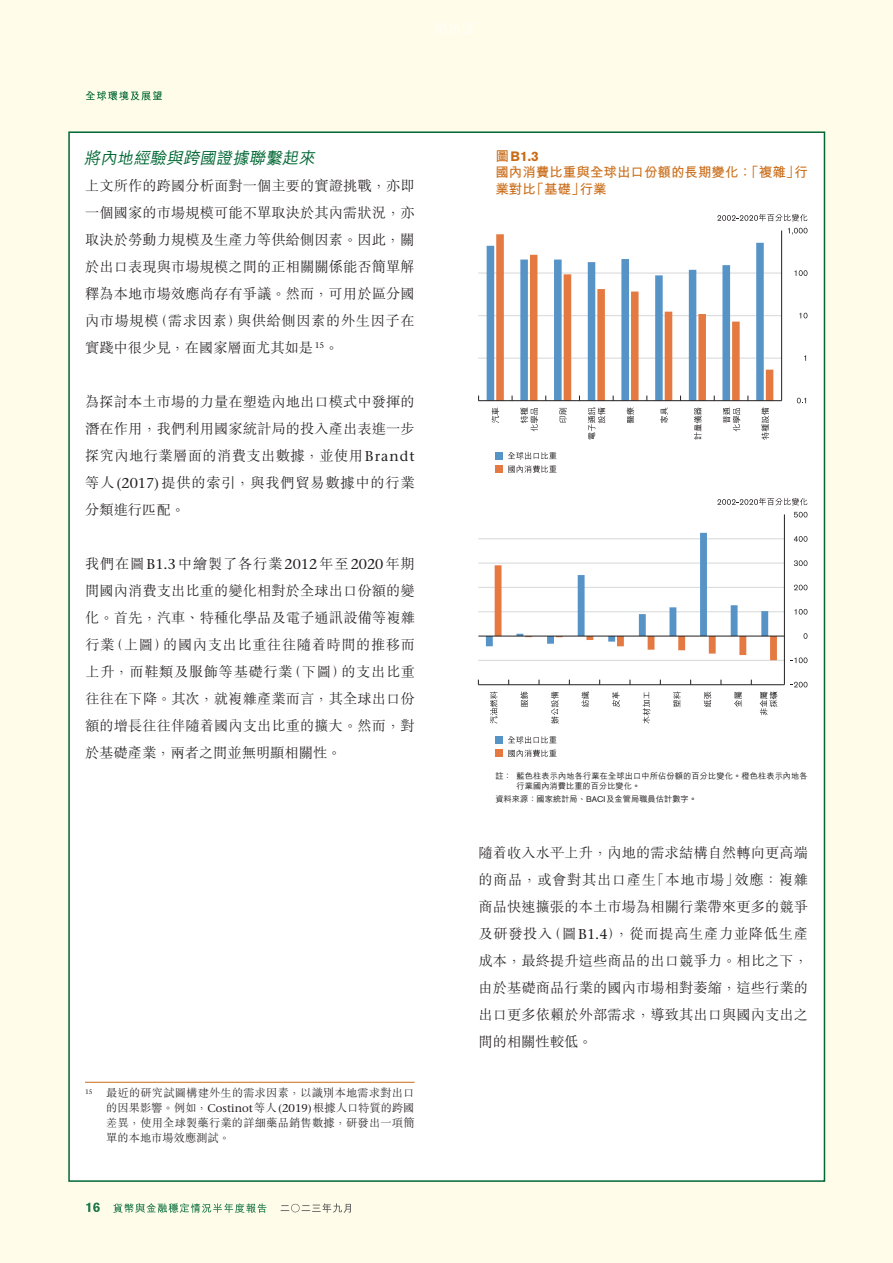
<style>
.page{position:relative;width:893px;height:1263px;background:#fff}
.page>*{position:absolute;margin:0;border:0;box-sizing:border-box;transform-origin:0 0}
.Text{font:italic 500 16.5px "M Hei HK";color:#006734}
.Text-2{font:300 14.25px/27px "M Sung HK";letter-spacing:.005em;color:#231f20;text-align:justify}
.t1{font:700 13.5px/16.5px "M Hei HK";color:#ca6c17}
.Page16{font:300 11.25px/15px "M Sung HK";letter-spacing:.015em;color:#231f20;text-align:justify}
.Page16-2{font:500 8.25px/10.5px "M Hei HK";letter-spacing:.01em;color:#231f20}
.t2{font:500 8.25px "Stone Serif Std";color:#231f20}
.s1{font-family:"Stone Serif Std";font-weight:500}
.s2{font-family:"Akzidenz Grotesk BQ"}
.s3{font-family:"Akzidenz Grotesk BQ";font-weight:400}
</style>
<div class="page">
<div style="left:0;top:0;width:892px;height:1263px;background:#fffde9"></div>
<svg style="left:113px;top:1203px;width:153px;height:10px;background:#b5d1b5"></svg>
<svg style="left:281px;top:1203px;width:70px;height:10px"></svg>
<svg style="left:86px;top:1202px;width:14px;height:10px"></svg>
<svg style="left:86px;top:91px;width:76px;height:9px"></svg>
<div style="left:68px;top:131px;width:757px;height:1051px;background:#fff;border:2px solid #006734"></div>
<svg style="left:892px;top:0;width:1px;height:1263px"></svg>
<hr style="left:85px;top:1082px;width:330px;height:1px;background:#ca6c17">
<svg style="left:508px;top:452px;width:48px;height:7px"></svg>
<svg style="left:508px;top:465px;width:48px;height:8px"></svg>
<svg style="left:492px;top:408px;width:7px;height:15px"></svg>
<svg style="left:520px;top:407px;width:18px;height:24px"></svg>
<svg style="left:559px;top:408px;width:8px;height:15px"></svg>
<svg style="left:588px;top:407px;width:17px;height:32px"></svg>
<svg style="left:626px;top:407px;width:8px;height:16px"></svg>
<svg style="left:761px;top:407px;width:8px;height:33px"></svg>
<svg style="left:660px;top:408px;width:8px;height:15px"></svg>
<svg style="left:694px;top:407px;width:7px;height:33px"></svg>
<svg style="left:723px;top:407px;width:17px;height:24px"></svg>
<svg style="left:508px;top:736px;width:48px;height:21px"></svg>
<svg style="left:490px;top:691px;width:7px;height:33px"></svg>
<svg style="left:520px;top:691px;width:8px;height:16px"></svg>
<svg style="left:551px;top:691px;width:8px;height:33px"></svg>
<svg style="left:581px;top:691px;width:8px;height:16px"></svg>
<svg style="left:612px;top:692px;width:8px;height:15px"></svg>
<svg style="left:760px;top:691px;width:17px;height:24px"></svg>
<svg style="left:734px;top:692px;width:8px;height:15px"></svg>
<svg style="left:643px;top:692px;width:7px;height:31px"></svg>
<svg style="left:673px;top:691px;width:8px;height:16px"></svg>
<svg style="left:704px;top:691px;width:7px;height:16px"></svg>
<svg style="left:717px;top:214px;width:90px;height:7px"></svg>
<svg style="left:717px;top:498px;width:90px;height:7px"></svg>
<div style="left:495px;top:452px;width:8px;height:8px;background:#5693c7"></div>
<div style="left:495px;top:465px;width:8px;height:8px;background:#e47a42"></div>
<div style="left:495px;top:736px;width:8px;height:8px;background:#5693c7"></div>
<div style="left:495px;top:749px;width:8px;height:8px;background:#e47a42"></div>
<svg style="left:797px;top:398px;width:9px;height:5px"></svg>
<svg style="left:788px;top:228px;width:19px;height:7px"></svg>
<svg style="left:794px;top:270px;width:13px;height:6px"></svg>
<svg style="left:799px;top:313px;width:8px;height:5px"></svg>
<hr style="left:478px;top:272px;width:304px;height:2px;background:#dcdddf">
<hr style="left:478px;top:315px;width:304px;height:1px;background:#dcdddf">
<hr style="left:478px;top:358px;width:304px;height:1px;background:#dcdddf">
<hr style="left:781px;top:230px;width:1px;height:171px;background:#231f20">
<svg style="left:487px;top:245px;width:9px;height:155px"></svg>
<svg style="left:496px;top:234px;width:277px;height:166px"></svg>
<svg style="left:791px;top:682px;width:16px;height:5px"></svg>
<svg style="left:794px;top:512px;width:13px;height:5px"></svg>
<svg style="left:794px;top:536px;width:13px;height:6px"></svg>
<svg style="left:794px;top:560px;width:13px;height:6px"></svg>
<svg style="left:794px;top:585px;width:13px;height:5px"></svg>
<svg style="left:794px;top:609px;width:13px;height:6px"></svg>
<svg style="left:803px;top:633px;width:4px;height:6px"></svg>
<svg style="left:791px;top:657px;width:16px;height:6px"></svg>
<hr style="left:478px;top:684px;width:306px;height:1px;background:#231f20">
<hr style="left:478px;top:611px;width:306px;height:1px;background:#dcdddf">
<hr style="left:478px;top:587px;width:306px;height:1px;background:#dcdddf">
<hr style="left:478px;top:562px;width:306px;height:2px;background:#dcdddf">
<hr style="left:478px;top:538px;width:306px;height:1px;background:#dcdddf">
<hr style="left:478px;top:660px;width:306px;height:1px;background:#dcdddf">
<hr style="left:784px;top:514px;width:1px;height:171px;background:#231f20">
<svg style="left:486px;top:533px;width:291px;height:127px"></svg>
<hr style="left:478px;top:636px;width:306px;height:1px;background:#231f20">
<hr style="left:478px;top:400px;width:304px;height:1px;background:#231f20">
<p class="Text" style="left:84px;top:146px;width:236px">將內地經驗與跨國證據聯繫起來</p>
<p class="Text-2" style="left:85px;top:171px;width:331px">上文所作的跨國分析面對一個主要的實證挑戰，亦即一個國家的市場規模可能不單取決於其內需狀況，亦取決於勞動力規模及生產力等供給側因素。因此，關於出口表現與市場規模之間的正相關關係能否簡單解釋為本地市場效應尚存有爭議。然而，可用於區分國內市場規模（需求因素）與供給側因素的外生因子在實踐中很少見，在國家層面尤其如是</p>
<p class="t2" style="left:315px;top:340px;width:11px">15</p>
<p class="Text-2" style="left:324px;top:333px;width:16px">。</p>
<p class="Text-2" style="left:85px;top:387px;width:331px">為探討本土市場的力量在塑造內地出口模式中發揮的潛在作用，我們利用國家統計局的投入產出表進一步探究內地行業層面的消費支出數據，並使用<span class="s1">Brandt</span>等人<span class="s1">(2017)</span>提供的索引，與我們貿易數據中的行業分類進行匹配。</p>
<p class="Text-2" style="left:85px;top:549px;width:332px">我們在圖<span class="s1">B1.3</span>中繪製了各行業<span class="s1">2012</span>年至<span class="s1">2020</span>年期間國內消費支出比重的變化相對於全球出口份額的變化。首先，汽車、特種化學品及電子通訊設備等複雜行業（上圖）的國內支出比重往往隨着時間的推移而上升，而鞋類及服飾等基礎行業（下圖）的支出比重往往在下降。其次，就複雜產業而言，其全球出口份額的增長往往伴隨着國內支出比重的擴大。然而，對於基礎產業，兩者之間並無明顯相關性。</p>
<p class="Page16" style="left:106px;top:1085px;width:310px;text-indent:-21px"><sup>15</sup> 最近的研究試圖構建外生的需求因素，以識別本地需求對出口的因果影響。例如，<span class="s1">Costinot</span>等人<span class="s1">(2019)</span>根據人口特質的跨國差異，使用全球製藥行業的詳細藥品銷售數據，研發出一項簡單的本地市場效應測試。</p>
<h1 class="t1" style="left:495px;top:147px;width:314px">圖<span class="s2">B1.3<br></span>國內消費比重與全球出口份額的長期變化：「複雜」行業對比「基礎」行業</h1>
<p class="Page16-2" style="left:517px;top:770px;width:293px;text-indent:-21px">註：藍色柱表示內地各行業在全球出口中所佔份額的百分比變化。橙色柱表示內地各行業國內消費比重的百分比變化。</p>
<p class="Page16-2" style="left:495px;top:793px;width:203px">資料來源：國家統計局、<span class="s3">BACI</span>及金管局職員估計數字。</p>
<p class="Text-2" style="left:478px;top:838px;width:331px">隨着收入水平上升，內地的需求結構自然轉向更高端的商品，或會對其出口產生「本地市場」效應：複雜商品快速擴張的本土市場為相關行業帶來更多的競爭及研發投入（圖<span class="s1">B1.4</span>），從而提高生產力並降低生產成本，最終提升這些商品的出口競爭力。相比之下，由於基礎商品行業的國內市場相對萎縮，這些行業的出口更多依賴於外部需求，導致其出口與國內支出之間的相關性較低。</p>
</div>
